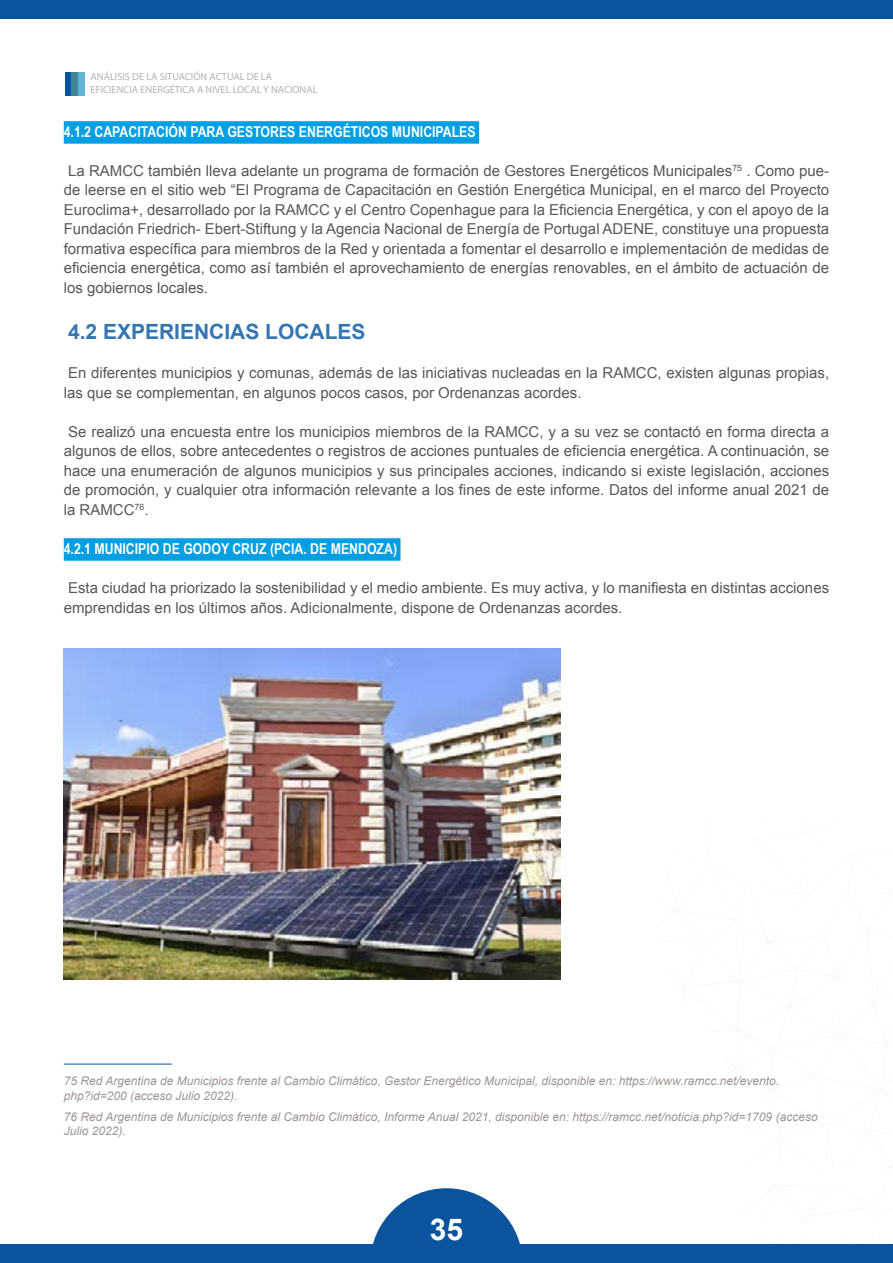
<style>
.page{position:relative;width:893px;height:1263px;background:#fff}
.page>*{position:absolute;margin:0;border:0;box-sizing:border-box;transform-origin:0 0}
.t1{font:700 30px "Arial";color:#fff}
.t2{font:700 21px "Arial";color:#3376b1}
.t3{font:15px/19.5px "Arial";color:#575756;text-align:justify}
.t4{font:700 15px "Arial Narrow";color:#fff}
.t5{font:italic 12px/14.4px "Arial";color:#9e9592}
.t6{font:10.35px/12.5px "Myriad Pro";color:#878787}
</style>
<div class="page">
<div style="left:0;top:0;width:893px;height:19px;background:#0a549d"></div>
<svg style="left:373px;top:1188px;width:147px;height:56px"></svg>
<div style="left:0;top:1244px;width:893px;height:19px;background:#0a549d"></div>
<div style="left:65px;top:72px;width:6px;height:23px;background:#0a549d"></div>
<div style="left:71px;top:72px;width:7px;height:23px;background:#40869b"></div>
<div style="left:78px;top:72px;width:7px;height:23px;background:#60b4d5"></div>
<div style="left:64px;top:121px;width:415px;height:23px;background:#009fe3"></div>
<div style="left:64px;top:538px;width:336px;height:23px;background:#009fe3"></div>
<hr style="left:64px;top:1064px;width:108px;height:1px;background:#00549e">
<img style="left:64px;top:648px;width:496px;height:331px">
<p class="t6" style="left:91px;top:70px;width:228px">ANÁLISIS DE LA SITUACIÓN ACTUAL DE LA<br>EFICIENCIA ENERGÉTICA A NIVEL LOCAL Y NACIONAL</p>
<p class="t4" style="left:64px;top:120px;width:413px">4.1.2 CAPACITACIÓN PARA GESTORES ENERGÉTICOS MUNICIPALES</p>
<p class="t3" style="left:64px;top:161px;width:767px">La RAMCC también lleva adelante un programa de formación de Gestores Energéticos Municipales<sup>75</sup> . Como pue&shy;de leerse en el sitio web “El Programa de Capacitación en Gestión Energética Municipal, en el marco del Proyecto Euroclima+, desarrollado por la RAMCC y el Centro Copenhague para la Eficiencia Energética, y con el apoyo de la Fundación Friedrich- Ebert-Stiftung y la Agencia Nacional de Energía de Portugal ADENE, constituye una propuesta formativa específica para miembros de la Red y orientada a fomentar el desarrollo e implementación de medidas de eficiencia energética, como así también el aprovechamiento de energías renovables, en el ámbito de actuación de los gobiernos locales.</p>
<h2 class="t2" style="left:68px;top:318px;width:299px">4.2 EXPERIENCIAS LOCALES</h2>
<p class="t3" style="left:64px;top:364px;width:767px">En diferentes municipios y comunas, además de las iniciativas nucleadas en la RAMCC, existen algunas propias, las que se complementan, en algunos pocos casos, por Ordenanzas acordes.</p>
<p class="t3" style="left:64px;top:422px;width:767px">Se realizó una encuesta entre los municipios miembros de la RAMCC, y a su vez se contactó en forma directa a algunos de ellos, sobre antecedentes o registros de acciones puntuales de eficiencia energética. A continuación, se hace una enumeración de algunos municipios y sus principales acciones, indicando si existe legislación, acciones de promoción, y cualquier otra información relevante a los fines de este informe. Datos del informe anual 2021 de la RAMCC<sup>76</sup>.</p>
<p class="t4" style="left:64px;top:537px;width:335px">4.2.1 MUNICIPIO DE GODOY CRUZ (PCIA. DE MENDOZA)</p>
<p class="t3" style="left:64px;top:578px;width:767px">Esta ciudad ha priorizado la sostenibilidad y el medio ambiente. Es muy activa, y lo manifiesta en distintas acciones emprendidas en los últimos años. Adicionalmente, dispone de Ordenanzas acordes.</p>
<p class="t5" style="left:64px;top:1074px;width:717px">75 Red Argentina de Municipios frente al Cambio Climático, Gestor Energético Municipal, disponible en: https://www.ramcc.net/evento. php?id=200 (acceso Julio 2022).</p>
<p class="t5" style="left:64px;top:1110px;width:755px">76 Red Argentina de Municipios frente al Cambio Climático, Informe Anual 2021, disponible en: https://ramcc.net/noticia.php?id=1709 (acceso<br>Julio 2022).</p>
<h1 class="t1" style="left:430px;top:1209px;width:35px">35</h1>
</div>
